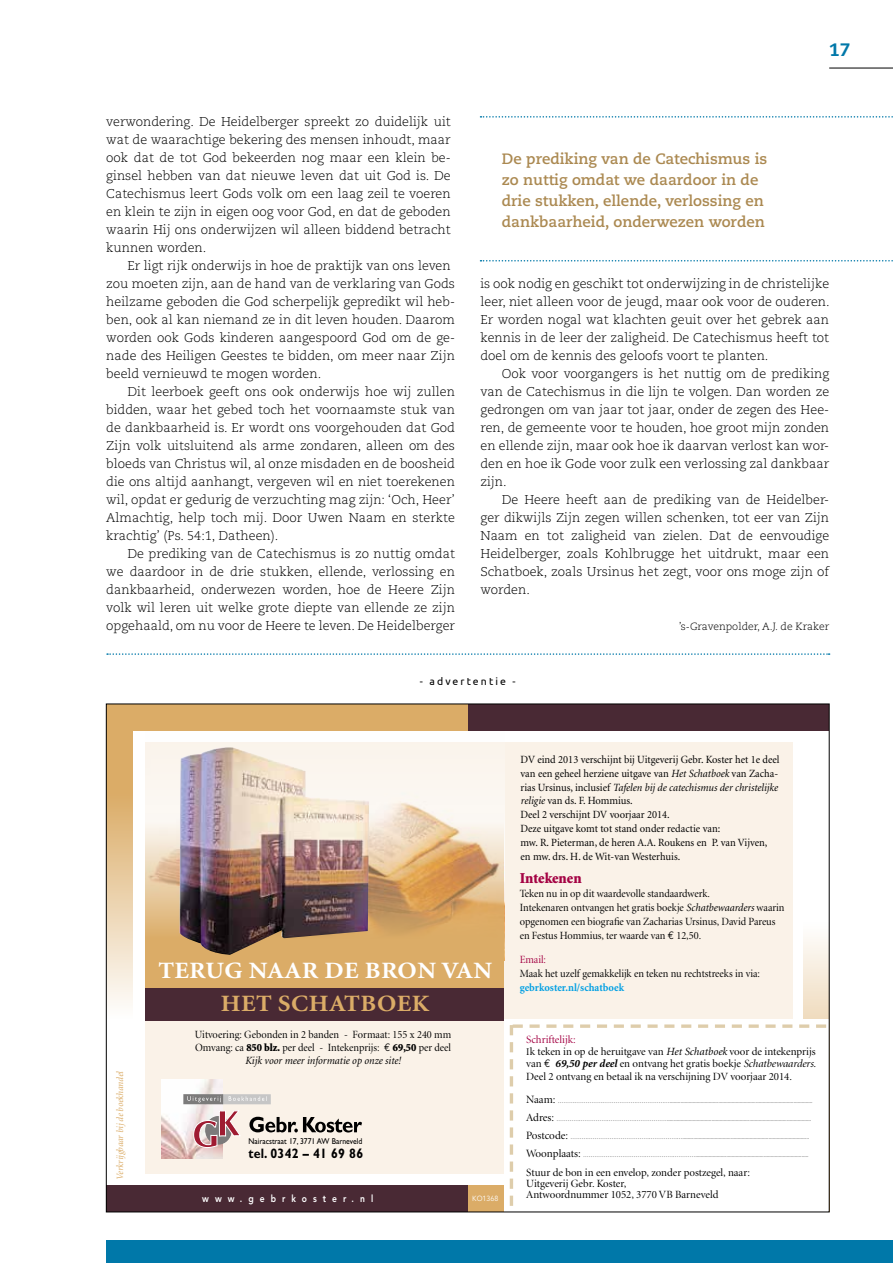
<style>
.page{position:relative;width:893px;height:1263px;background:#fff}
.page>*{position:absolute;margin:0;border:0;box-sizing:border-box;transform-origin:0 0}
.t1{font:700 23.4px "Minion";letter-spacing:.02em;color:#fff;scale:1.1 1}
.t2{font:700 23.4px "Minion";letter-spacing:.02em;color:#dbac67;scale:1.1 1}
.t3{font:800 18px "Caecilia LT Std";color:#0078a9}
.t4{font:900 15.15px "Minion";letter-spacing:-.005em;color:#a40344;scale:.95 1}
.t5{font:700 15px/21px "Caecilia LT Std";color:#ab8951}
.t6{font:700 13.65px "Gill Sans";letter-spacing:.015em;color:#000;scale:.91 1}
.t7{font:300 12.75px/18px "Caecilia LT Std";color:#000;text-align:justify}
.t8{font:11.1px/13.8px "Minion";color:#000;scale:.95 1}
.t9{font:11.1px/13.8px "Minion Display";color:#000;scale:.95 1}
.t10{font:11.1px/12.5px "Minion Display";color:#000}
.t11{font:italic 11.1px "Minion";color:#000;scale:.95 1}
.t12{font:700 11.1px "Minion";color:#009fe3;scale:.95 1}
.t13{font:11.1px "Minion Display";color:#a40344;scale:.95 1}
.t14{font:300 10.5px "Caecilia LT Std";color:#000}
.t15{font:10.5px "Ubuntu";letter-spacing:.2em;color:#000}
.t16{font:800 10.05px "Avenir";letter-spacing:.705em;color:#fff;scale:.85 1}
.t17{font:italic 9.6px "Minion";letter-spacing:-.005em;color:#dbac67;scale:.95 1}
.t18{font:8.4px "Gill Sans";color:#000;scale:.91 1}
.t19{font:7.5px "Avenir";letter-spacing:.01em;color:#fff;scale:.94 1}
.t20{font:5.55px "Minion Display";color:#000}
.s1{font-family:"Minion";font-weight:900}
.s2{font-family:"Euro Mono"}
.s3{font-style:italic}
.s4{font-family:"Minion";font-style:italic}
.s5{color:#a40344}
.s6{font-size:10.2px}
.s7{font-family:"Minion";font-weight:700;font-style:italic}
.s8{font-size:11.25px}
</style>
<div class="page">
<div style="left:145px;top:742px;width:647px;height:431px;background:#faf2e8"></div>
<img style="left:145px;top:730px;width:359px;height:83px">
<svg style="left:145px;top:813px;width:359px;height:175px;fill:#dbac67"></svg>
<div style="left:145px;top:988px;width:359px;height:32px;background:#492934"></div>
<img style="left:180px;top:747px;width:189px;height:208px">
<img style="left:162px;top:1079px;width:61px;height:80px">
<div style="left:222px;top:1094px;width:49px;height:10px;background:#c6c6c6"></div>
<svg style="left:249px;top:1117px;width:113px;height:15px"></svg>
<div style="left:183px;top:1094px;width:40px;height:10px;background:#7c7b7b"></div>
<svg style="left:187px;top:1096px;width:34px;height:6px"></svg>
<svg style="left:229px;top:1096px;width:38px;height:5px"></svg>
<svg style="left:194px;top:1110px;width:46px;height:38px"></svg>
<div style="left:106px;top:704px;width:362px;height:26px;background:#dbac67"></div>
<div style="left:468px;top:704px;width:361px;height:26px;background:#492934"></div>
<svg style="left:803px;top:937px;width:24px;height:82px"></svg>
<svg style="left:108px;top:730px;width:25px;height:275px"></svg>
<div style="left:106px;top:1186px;width:362px;height:26px;background:#492934"></div>
<div style="left:468px;top:1186px;width:360px;height:26px;background:#dbac67"></div>
<div style="left:504px;top:1019px;width:325px;height:193px;background:#fff"></div>
<svg style="left:510px;top:1024px;width:317px;height:182px"></svg>
<svg style="left:480px;top:116px;width:413px;height:2px"></svg>
<svg style="left:480px;top:260px;width:413px;height:1px"></svg>
<svg style="left:107px;top:653px;width:723px;height:2px"></svg>
<hr style="left:829px;top:68px;width:64px;height:1px;background:#000">
<div style="left:106px;top:1240px;width:787px;height:23px;background:#0078a9"></div>
<p class="t7" style="left:106px;top:113px;width:346px">verwondering. De Heidelberger spreekt zo duidelijk uit wat de waarachtige bekering des mensen inhoudt, maar ook dat de tot God bekeerden nog maar een klein be&shy;ginsel hebben van dat nieuwe leven dat uit God is. De Catechismus leert Gods volk om een laag zeil te voeren en klein te zijn in eigen oog voor God, en dat de geboden waarin Hij ons onderwijzen wil alleen biddend betracht kunnen worden.</p>
<p class="t7" style="left:106px;top:257px;width:350px;text-align:left;text-indent:21px">Er ligt rijk onderwijs in hoe de praktijk van ons leven zou moeten zijn, aan de hand van de verklaring van Gods heilzame geboden die God scherpelijk gepredikt wil heb&shy;ben, ook al kan niemand ze in dit leven houden. Daarom worden ook Gods kinderen aangespoord God om de ge&shy;nade des Heiligen Geestes te bidden, om meer naar Zijn beeld vernieuwd te mogen worden.</p>
<p class="t7" style="left:106px;top:383px;width:350px;text-indent:21px">Dit leerboek geeft ons ook onderwijs hoe wij zullen bidden, waar het gebed toch het voornaamste stuk van de dankbaarheid is. Er wordt ons voorgehouden dat God Zijn volk uitsluitend als arme zondaren, alleen om des bloeds van Christus wil, al onze misdaden en de boosheid die ons altijd aanhangt, vergeven wil en niet toerekenen wil, opdat er gedurig de verzuchting mag zijn: ‘Och, Heer’ Almachtig, help toch mij. Door Uwen Naam en sterkte krachtig’ (Ps. 54:1, Datheen).</p>
<p class="t7" style="left:106px;top:545px;width:350px;text-indent:21px">De prediking van de Catechismus is zo nuttig omdat we daardoor in de drie stukken, ellende, verlossing en dankbaarheid, onderwezen worden, hoe de Heere Zijn volk wil leren uit welke grote diepte van ellende ze zijn opgehaald, om nu voor de Heere te leven. De Heidelberger</p>
<p class="t5" style="left:502px;top:148px;width:267px">De prediking van de Catechismus is zo nuttig omdat we daardoor in de drie stukken, ellende, verlossing en dankbaarheid, onderwezen worden</p>
<h2 class="t3" style="left:829px;top:38px;width:23px">17</h2>
<p class="t7" style="left:480px;top:275px;width:351px">is ook nodig en geschikt tot onderwijzing in de christelijke leer, niet alleen voor de jeugd, maar ook voor de ouderen.<br>Er worden nogal wat klachten geuit over het gebrek aan kennis in de leer der zaligheid. De Catechismus heeft tot doel om de kennis des geloofs voort te planten.</p>
<p class="t7" style="left:480px;top:365px;width:350px;text-indent:21px">Ook voor voorgangers is het nuttig om de prediking van de Catechismus in die lijn te volgen. Dan worden ze gedrongen om van jaar tot jaar, onder de zegen des Hee&shy;ren, de gemeente voor te houden, hoe groot mijn zonden en ellende zijn, maar ook hoe ik daarvan verlost kan wor&shy;den en hoe ik Gode voor zulk een verlossing zal dankbaar zijn.</p>
<p class="t7" style="left:480px;top:491px;width:350px;text-indent:21px">De Heere heeft aan de prediking van de Heidelber&shy;ger dikwijls Zijn zegen willen schenken, tot eer van Zijn Naam en tot zaligheid van zielen. Dat de eenvoudige Heidelberger, zoals Kohlbrugge het uitdrukt, maar een Schatboek, zoals Ursinus het zegt, voor ons moge zijn of worden.</p>
<p class="t14" style="left:679px;top:620px;width:152px">’s-Gravenpolder, A.J. de Kraker</p>
<p class="t15" style="left:420px;top:675px;width:98px">- advertentie -</p>
<p class="t17" style="left:115px;top:1179px;width:116px;rotate:-90deg">Verkrijgbaar bij de boekhandel</p>
<h1 class="t1" style="left:158px;top:958px;width:305px">TERUG NAAR DE BRON VAN</h1>
<h1 class="t2" style="left:221px;top:991px;width:191px">HET SCHATBOEK</h1>
<p class="t9" style="left:195px;top:1028px;width:271px;line-height:13.2px">Uitvoering: Gebonden in 2 banden - Formaat: 155 x 240 mm<br>Omvang: ca <span class="s1">850 blz.</span> per deel - Intekenprijs: <span class="s2">€</span> <span class="s1">69,50</span> per deel</p>
<p class="t11" style="left:245px;top:1055px;width:165px">Kijk voor meer informatie op onze site!</p>
<p class="t18" style="left:248px;top:1136px;width:127px">Nairacstraat 17, 3771 AW Barneveld</p>
<p class="t6" style="left:248px;top:1145px;width:128px">tel. 0342 – 41 69 86</p>
<p class="t16" style="left:202px;top:1192px;width:203px">www.gebrkoster.nl</p>
<p class="t19" style="left:472px;top:1194px;width:29px">KO1368</p>
<p class="t8" style="left:520px;top:753px;width:274px">DV eind 2013 verschijnt bij Uitgeverij Gebr. Koster het 1e deel van een geheel herziene uitgave van <span class="s3">Het Schatboek</span> van Zacha&shy;rias Ursinus, inclusief <span class="s3">Tafelen bij de catechismus der christelijke religie</span> van ds. F. Hommius.<br>Deel 2 verschijnt DV voorjaar 2014.<br>Deze uitgave komt tot stand onder redactie van:<br>mw. R. Pieterman, de heren A.A. Roukens en P. van Vijven, en mw. drs. H. de Wit-van Westerhuis.</p>
<p class="t4" style="left:520px;top:871px;width:67px">Intekenen</p>
<p class="t9" style="left:520px;top:887px;width:280px">Teken nu in op dit waardevolle standaardwerk.<br>Intekenaren ontvangen het gratis boekje <span class="s4">Schatbewaarders</span> waarin opgenomen een biografie van Zacharias Ursinus, David Pareus en Festus Hommius, ter waarde van <span class="s2">E</span> 12,50.</p>
<p class="t13" style="left:520px;top:954px;width:29px">Email:</p>
<p class="t9" style="left:520px;top:967px;width:255px">Maak het uzelf gemakkelijk en teken nu rechtstreeks in via:</p>
<p class="t12" style="left:520px;top:982px;width:112px">GEBRKOSTER.NL/SCHATBOEK</p>
<p class="t10" style="left:526px;top:1033px;width:291px"><span class="s5">Schriftelijk:<br></span><span class="s6">I</span>k teken in op de heruitgave van <span class="s4">Het Schatboek</span> voor de intekenprijs van <span class="s2">€</span> <span class="s7">69,50 per deel</span> en ontvang het gratis boekje <span class="s3">Schatbewaarders.<br></span>Deel 2 ontvang en betaal ik na verschijning DV voorjaar 2014.</p>
<p class="t20" style="left:526px;top:1099px;width:288px"><span class="s8">Naam:</span> ……………………………………………………..........................................................................................................</p>
<p class="t20" style="left:526px;top:1117px;width:286px"><span class="s8">Adres:</span> ……………………………………………………..........................................................................................................</p>
<p class="t20" style="left:526px;top:1135px;width:284px"><span class="s8">Postcode:</span> ……………………………………………………..............................................................................................</p>
<p class="t20" style="left:526px;top:1152px;width:284px"><span class="s8">Woonplaats:</span> ……………………………………………………....................................................................................</p>
<p class="t10" style="left:526px;top:1167px;width:225px;line-height:11.1px">Stuur de bon in een envelop, zonder postzegel, naar:<br>Uitgeverij Gebr. Koster,<br>Antwoordnummer 1052, 3770 VB Barneveld</p>
</div>
